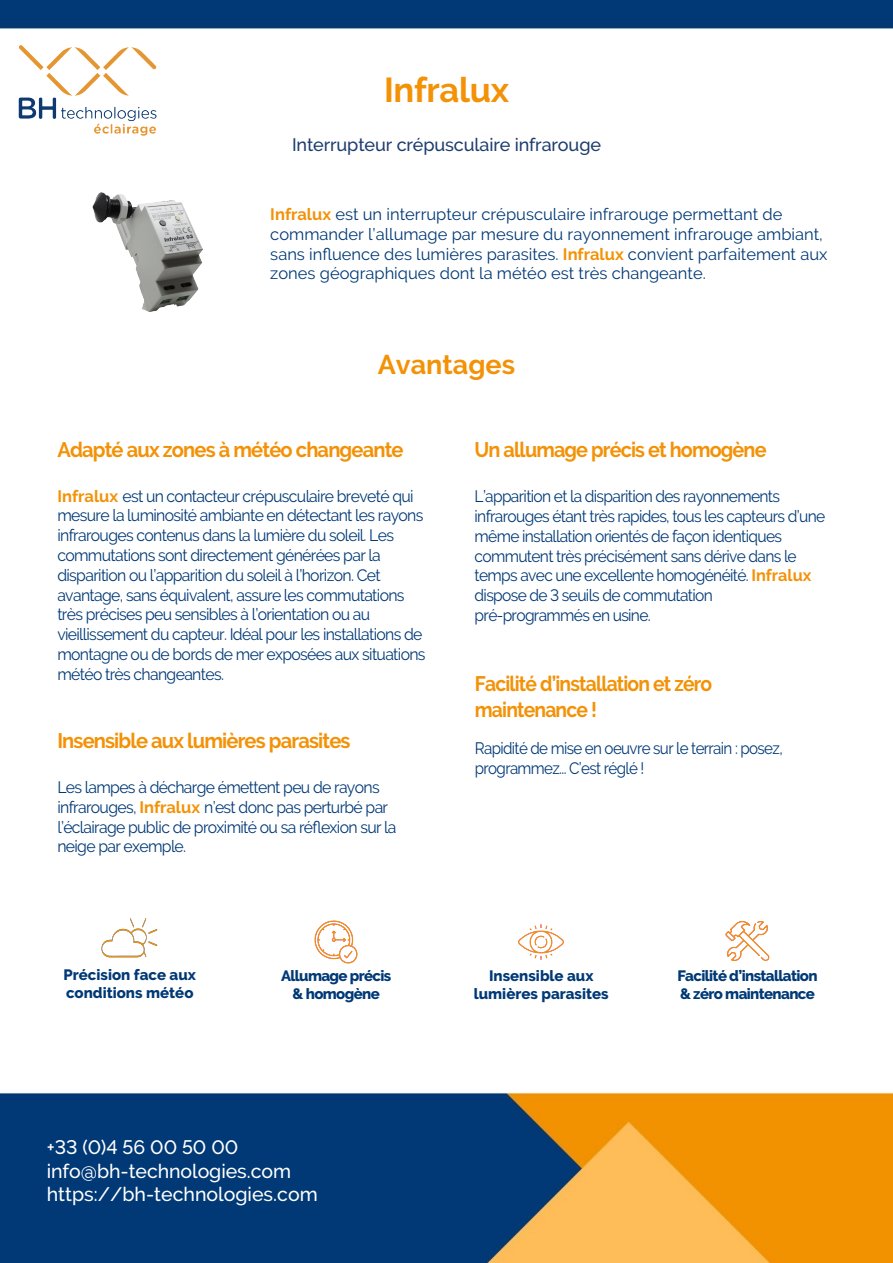
<style>
.page{position:relative;width:893px;height:1263px;background:#fff}
.page>*{position:absolute;margin:0;border:0;box-sizing:border-box;transform-origin:0 0}
.t1{font:700 34.5px "Raleway";letter-spacing:-.01em;color:#f39207}
.t2{font:700 27px "Raleway";color:#f39207}
.t3{font:700 21px "Raleway";letter-spacing:-.04em;color:#f39207;scale:.96 1}
.t4{font:700 21px/25.2px "Raleway";letter-spacing:-.04em;color:#f39207;scale:.92 1}
.t5{font:700 21px "Raleway";letter-spacing:-.04em;color:#f39207;scale:.94 1}
.t6{font:500 19.5px/23.4px "Raleway";color:#fff}
.t7{font:500 18px "Raleway";letter-spacing:-.005em;color:#1d3c6e}
.t8{font:16.5px/19.8px "Raleway";letter-spacing:-.04em;color:#003976;scale:.96 1}
.t9{font:16.5px/19.8px "Raleway";letter-spacing:-.04em;color:#003976;scale:.94 1}
.t10{font:16.5px/19.8px "Raleway";color:#003976}
.t11{font:16.5px/19.8px "Raleway";letter-spacing:-.04em;color:#003976;scale:.92 1}
.t12{font:800 15px/18px "Raleway";letter-spacing:-.04em;color:#003976;text-align:center}
.t13{font:800 15px/18px "Raleway";color:#003976;text-align:center}
.s1{font-weight:700;color:#f39207}
</style>
<div class="page">
<img style="left:0;top:0;width:893px;height:1263px">
<img style="left:0;top:32px;width:178px;height:111px">
<svg style="left:314px;top:919px;width:45px;height:45px"></svg>
<svg style="left:519px;top:919px;width:45px;height:45px"></svg>
<svg style="left:725px;top:918px;width:45px;height:46px"></svg>
<img style="left:80px;top:168px;width:154px;height:170px">
<img style="left:94px;top:913px;width:69px;height:49px">
<h1 class="t1" style="left:384px;top:71px;width:127px">Infralux</h1>
<p class="t7" style="left:292px;top:134px;width:311px">Interrupteur crépusculaire infrarouge</p>
<p class="t10" style="left:270px;top:204px;width:559px"><span class="s1">Infralux</span> est un interrupteur crépusculaire infrarouge permettant de commander l’allumage par mesure du rayonnement infrarouge ambiant, sans influence des lumières parasites. <span class="s1">Infralux</span> convient parfaitement aux zones géographiques dont la météo est très changeante.</p>
<h2 class="t2" style="left:378px;top:349px;width:139px">Avantages</h2>
<p class="t3" style="left:57px;top:437px;width:362px">Adapté aux zones à météo changeante</p>
<p class="t8" style="left:57px;top:486px;width:385px"><span class="s1">Infralux</span> est un contacteur crépusculaire breveté qui mesure la luminosité ambiante en détectant les rayons infrarouges contenus dans la lumière du soleil. Les commutations sont directement générées par la disparition ou l’apparition du soleil à l’horizon. Cet avantage, sans équivalent, assure les commutations très précises peu sensibles à l’orientation ou au vieillissement du capteur. Idéal pour les installations de montagne ou de bords de mer exposées aux situations météo très changeantes.</p>
<p class="t3" style="left:57px;top:729px;width:307px">Insensible aux lumières parasites</p>
<p class="t8" style="left:57px;top:777px;width:355px">Les lampes à décharge émettent peu de rayons infrarouges, <span class="s1">Infralux</span> n’est donc pas perturbé par l’éclairage public de proximité ou sa réflexion sur la neige par exemple.</p>
<p class="t5" style="left:475px;top:438px;width:312px">Un allumage précis et homogène</p>
<p class="t9" style="left:475px;top:486px;width:375px">L’apparition et la disparition des rayonnements infrarouges étant très rapides, tous les capteurs d’une même installation orientés de façon identiques commutent très précisément sans dérive dans le temps avec une excellente homogénéité. <span class="s1">Infralux </span>dispose de 3 seuils de commutation pré-programmés en usine.</p>
<p class="t4" style="left:475px;top:671px;width:259px">Facilité d’installation et zéro maintenance !</p>
<p class="t11" style="left:475px;top:739px;width:336px">Rapidité de mise en oeuvre sur le terrain : posez, programmez... C’est réglé !</p>
<p class="t13" style="left:64px;top:966px;width:134px;text-align:left">Précision face aux conditions météo</p>
<p class="t12" style="left:281px;top:967px;width:112px">Allumage précis &amp; homogène</p>
<p class="t13" style="left:474px;top:967px;width:136px">Insensible aux lumières parasites</p>
<p class="t12" style="left:677px;top:967px;width:142px;text-align:left">Facilité d’installation &amp; zéro maintenance</p>
<p class="t6" style="left:47px;top:1135px;width:246px">+33 (0)4 56 00 50 00 info@bh-technologies.com</p>
<p class="t6" style="left:47px;top:1183px;width:272px">https://bh-technologies.com</p>
</div>
